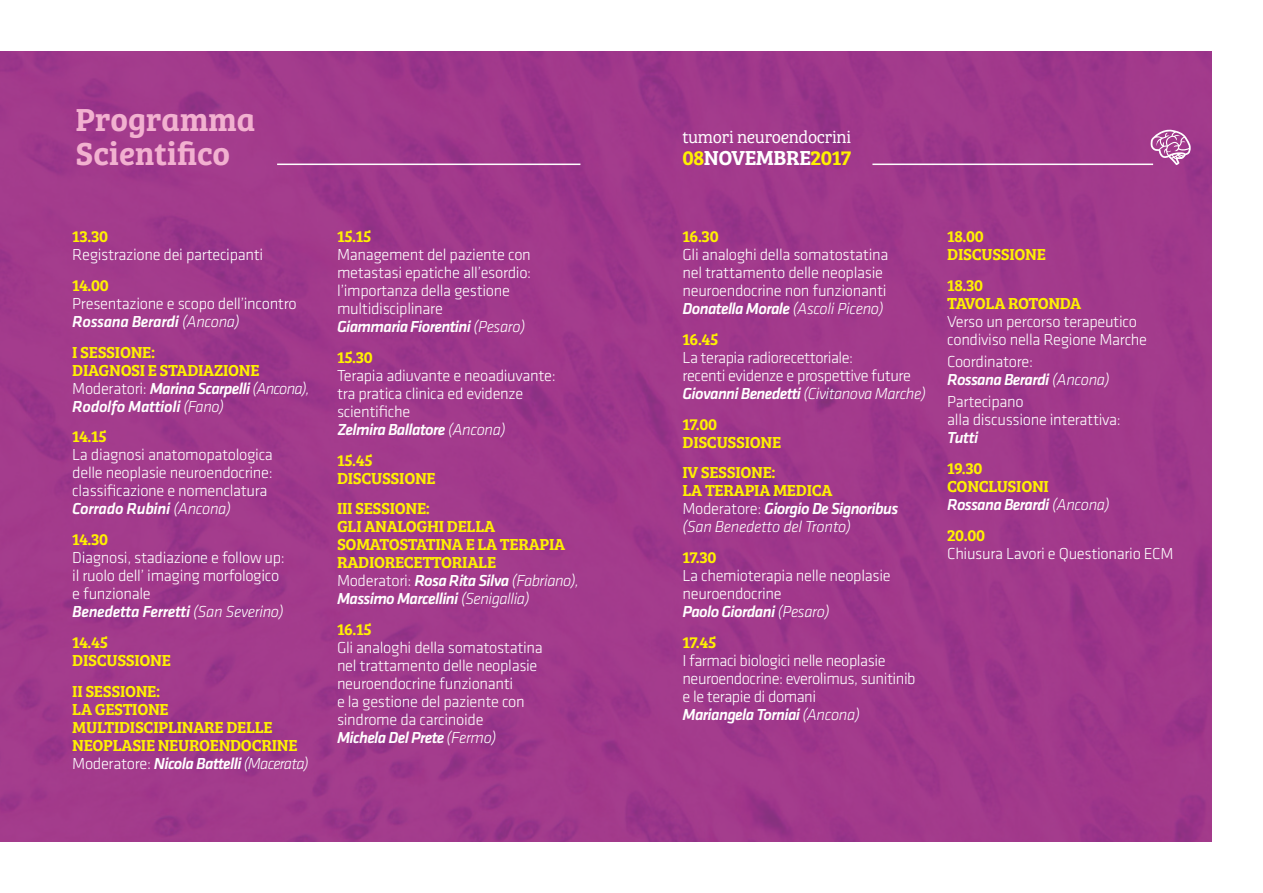
<style>
.page{position:relative;width:1263px;height:893px;background:#fff}
.page>*{position:absolute;margin:0;border:0;box-sizing:border-box;transform-origin:0 0}
.t1{font:600 33px "Bree Serif";color:#f2b1d0}
.t2{font:600 21px "Bree Serif";letter-spacing:-.02em;color:#fff}
.t3{font:300 17.7px "Bree Serif";letter-spacing:-.02em;color:#fff}
.t4{font:300 16.5px/18px "Klavika";letter-spacing:-.02em;color:#fff}
.t5{font:italic 500 16.5px/18px "Klavika";letter-spacing:-.04em;color:#fff}
.t6{font:600 16.5px/18px "Bree Serif";letter-spacing:-.02em;color:#fff101}
.t7{font:italic 300 16.5px "Klavika";letter-spacing:-.025em;color:#fff}
.t8{font:italic 500 16.5px "Klavika";letter-spacing:-.02em;color:#fff}
.t9{font:600 16.5px "Bree Serif";letter-spacing:-.04em;color:#fff101}
.s1{font-weight:500;font-style:italic}
.s2{font-style:italic}
.s3{font-weight:300;font-style:normal}
.s4{font-weight:300}
.s5{color:#fff101}
.s6{font-weight:500}
</style>
<div class="page">
<div style="left:0;top:51px;width:1212px;height:791px;background:#a53e8e"></div>
<svg style="left:1150px;top:129px;width:41px;height:36px"></svg>
<hr style="left:277px;top:164px;width:303px;height:1px;background:#fff">
<hr style="left:872px;top:164px;width:281px;height:1px;background:#fff">
<p class="t1" style="left:75px;top:95px;width:181px">Programma</p>
<p class="t1" style="left:75px;top:128px;width:156px">Scientifico</p>
<p class="t6" style="left:72px;top:226px;width:37px">13.30</p>
<p class="t4" style="left:72px;top:246px;width:192px">Registrazione dei partecipanti</p>
<p class="t6" style="left:72px;top:275px;width:38px">14.00</p>
<p class="t4" style="left:72px;top:295px;width:226px">Presentazione e scopo dell’incontro<br><span class="s1">Rossana Berardi</span> <span class="s2">(Ancona)</span></p>
<p class="t6" style="left:72px;top:342px;width:84px">I SESSIONE:</p>
<p class="t6" style="left:72px;top:360px;width:189px">DIAGNOSI E STADIAZIONE</p>
<p class="t5" style="left:72px;top:379px;width:239px"><span class="s3">Moderatori:</span> Marina Scarpelli <span class="s4">(Ancona),<br></span>Rodolfo Mattioli <span class="s4">(Fano)</span></p>
<p class="t6" style="left:72px;top:427px;width:36px">14.15</p>
<p class="t4" style="left:72px;top:446px;width:202px">La diagnosi anatomopatologica</p>
<p class="t4" style="left:72px;top:464px;width:202px">delle neoplasie neuroendocrine:</p>
<p class="t4" style="left:72px;top:482px;width:197px">classificazione e nomenclatura</p>
<p class="t8" style="left:72px;top:500px;width:160px">Corrado Rubini <span class="s4">(Ancona)</span></p>
<p class="t6" style="left:72px;top:529px;width:37px">14.30</p>
<p class="t4" style="left:72px;top:549px;width:214px">Diagnosi, stadiazione e follow up:</p>
<p class="t4" style="left:72px;top:567px;width:209px">il ruolo dell’ imaging morfologico</p>
<p class="t4" style="left:72px;top:585px;width:80px">e funzionale</p>
<p class="t8" style="left:72px;top:603px;width:213px">Benedetta Ferretti <span class="s4">(San Severino)</span></p>
<p class="t6" style="left:72px;top:632px;width:37px">14.45</p>
<p class="t6" style="left:72px;top:650px;width:100px">DISCUSSIONE</p>
<p class="t6" style="left:72px;top:681px;width:89px">II SESSIONE:</p>
<p class="t6" style="left:72px;top:699px;width:227px">LA GESTIONE<br>MULTIDISCIPLINARE DELLE<br>NEOPLASIE NEUROENDOCRINE</p>
<p class="t5" style="left:72px;top:754px;width:238px"><span class="s3">Moderatore:</span> Nicola Battelli <span class="s4">(Macerata)</span></p>
<p class="t6" style="left:337px;top:226px;width:36px">15.15</p>
<p class="t4" style="left:337px;top:246px;width:196px">Management del paziente con metastasi epatiche all’esordio: l’importanza della gestione multidisciplinare</p>
<p class="t5" style="left:337px;top:318px;width:190px">Giammaria Fiorentini <span class="s4">(Pesaro)</span></p>
<p class="t6" style="left:337px;top:347px;width:37px">15.30</p>
<p class="t4" style="left:337px;top:367px;width:220px">Terapia adiuvante e neoadiuvante:</p>
<p class="t4" style="left:337px;top:385px;width:188px">tra pratica clinica ed evidenze</p>
<p class="t4" style="left:337px;top:403px;width:75px">scientifiche</p>
<p class="t5" style="left:337px;top:421px;width:170px">Zelmira Ballatore <span class="s4">(Ancona)</span></p>
<p class="t6" style="left:337px;top:450px;width:37px">15.45</p>
<p class="t6" style="left:337px;top:468px;width:100px">DISCUSSIONE</p>
<p class="t6" style="left:337px;top:499px;width:95px">III SESSIONE:</p>
<p class="t6" style="left:337px;top:517px;width:230px">GLI ANALOGHI DELLA<br>SOMATOSTATINA E LA TERAPIA<br>RADIORECETTORIALE</p>
<p class="t5" style="left:337px;top:572px;width:244px"><span class="s3">Moderatori:</span> Rosa Rita Silva <span class="s4">(Fabriano),<br></span>Massimo Marcellini <span class="s4">(Senigallia)</span></p>
<p class="t6" style="left:337px;top:619px;width:36px">16.15</p>
<p class="t4" style="left:337px;top:639px;width:207px">Gli analoghi della somatostatina</p>
<p class="t4" style="left:337px;top:657px;width:202px">nel trattamento delle neoplasie</p>
<p class="t4" style="left:337px;top:675px;width:178px">neuroendocrine funzionanti</p>
<p class="t4" style="left:337px;top:693px;width:189px">e la gestione del paziente con</p>
<p class="t4" style="left:337px;top:711px;width:148px">sindrome da carcinoide</p>
<p class="t5" style="left:337px;top:729px;width:161px">Michela Del Prete <span class="s4">(Fermo)</span></p>
<p class="t3" style="left:682px;top:125px;width:170px">tumori neuroendocrini</p>
<p class="t2" style="left:682px;top:142px;width:170px"><span class="s5">08</span>NOVEMBRE<span class="s5">2017</span></p>
<p class="t6" style="left:682px;top:226px;width:38px">16.30</p>
<p class="t4" style="left:682px;top:246px;width:207px">Gli analoghi della somatostatina</p>
<p class="t4" style="left:682px;top:264px;width:202px">nel trattamento delle neoplasie</p>
<p class="t4" style="left:682px;top:282px;width:206px">neuroendocrine non funzionanti<br><span class="s1">Donatella Morale</span> <span class="s2">(Ascoli Piceno)</span></p>
<p class="t6" style="left:682px;top:329px;width:37px">16.45</p>
<p class="t4" style="left:682px;top:349px;width:172px">La terapia radiorecettoriale:</p>
<p class="t4" style="left:682px;top:367px;width:230px">recenti evidenze e prospettive future</p>
<p class="t7" style="left:682px;top:384px;width:245px"><span class="s6">Giovanni Benedetti</span> (Civitanova Marche)</p>
<p class="t6" style="left:682px;top:414px;width:36px">17.00</p>
<p class="t6" style="left:682px;top:432px;width:100px">DISCUSSIONE</p>
<p class="t6" style="left:682px;top:463px;width:95px">IV SESSIONE:</p>
<p class="t6" style="left:682px;top:481px;width:152px">LA TERAPIA MEDICA</p>
<p class="t5" style="left:682px;top:500px;width:217px"><span class="s3">Moderatore:</span> Giorgio De Signoribus</p>
<p class="t7" style="left:682px;top:518px;width:170px">(San Benedetto del Tronto)</p>
<p class="t6" style="left:682px;top:547px;width:36px">17.30</p>
<p class="t4" style="left:682px;top:567px;width:210px">La chemioterapia nelle neoplasie neuroendocrine</p>
<p class="t5" style="left:682px;top:603px;width:149px">Paolo Giordani <span class="s4">(Pesaro)</span></p>
<p class="t6" style="left:682px;top:632px;width:35px">17.45</p>
<p class="t4" style="left:682px;top:652px;width:235px">I farmaci biologici nelle neoplasie neuroendocrine: everolimus, sunitinib</p>
<p class="t4" style="left:682px;top:688px;width:135px">e le terapie di domani</p>
<p class="t5" style="left:682px;top:706px;width:179px">Mariangela Torniai <span class="s4">(Ancona)</span></p>
<p class="t6" style="left:947px;top:226px;width:38px">18.00</p>
<p class="t6" style="left:947px;top:244px;width:100px">DISCUSSIONE</p>
<p class="t6" style="left:947px;top:275px;width:37px">18.30</p>
<p class="t9" style="left:947px;top:291px;width:136px">TAVOLA ROTONDA</p>
<p class="t4" style="left:947px;top:313px;width:201px">Verso un percorso terapeutico condiviso nella Regione Marche</p>
<p class="t4" style="left:947px;top:353px;width:88px">Coordinatore:</p>
<p class="t5" style="left:947px;top:371px;width:164px">Rossana Berardi <span class="s4">(Ancona)</span></p>
<p class="t4" style="left:947px;top:393px;width:78px">Partecipano</p>
<p class="t4" style="left:947px;top:411px;width:175px">alla discussione interattiva:</p>
<p class="t5" style="left:947px;top:429px;width:33px">Tutti</p>
<p class="t6" style="left:947px;top:458px;width:37px">19.30</p>
<p class="t6" style="left:947px;top:476px;width:103px">CONCLUSIONI</p>
<p class="t5" style="left:947px;top:496px;width:164px">Rossana Berardi <span class="s4">(Ancona)</span></p>
<p class="t6" style="left:947px;top:525px;width:39px">20.00</p>
<p class="t4" style="left:947px;top:545px;width:228px">Chiusura Lavori e Questionario ECM</p>
</div>
